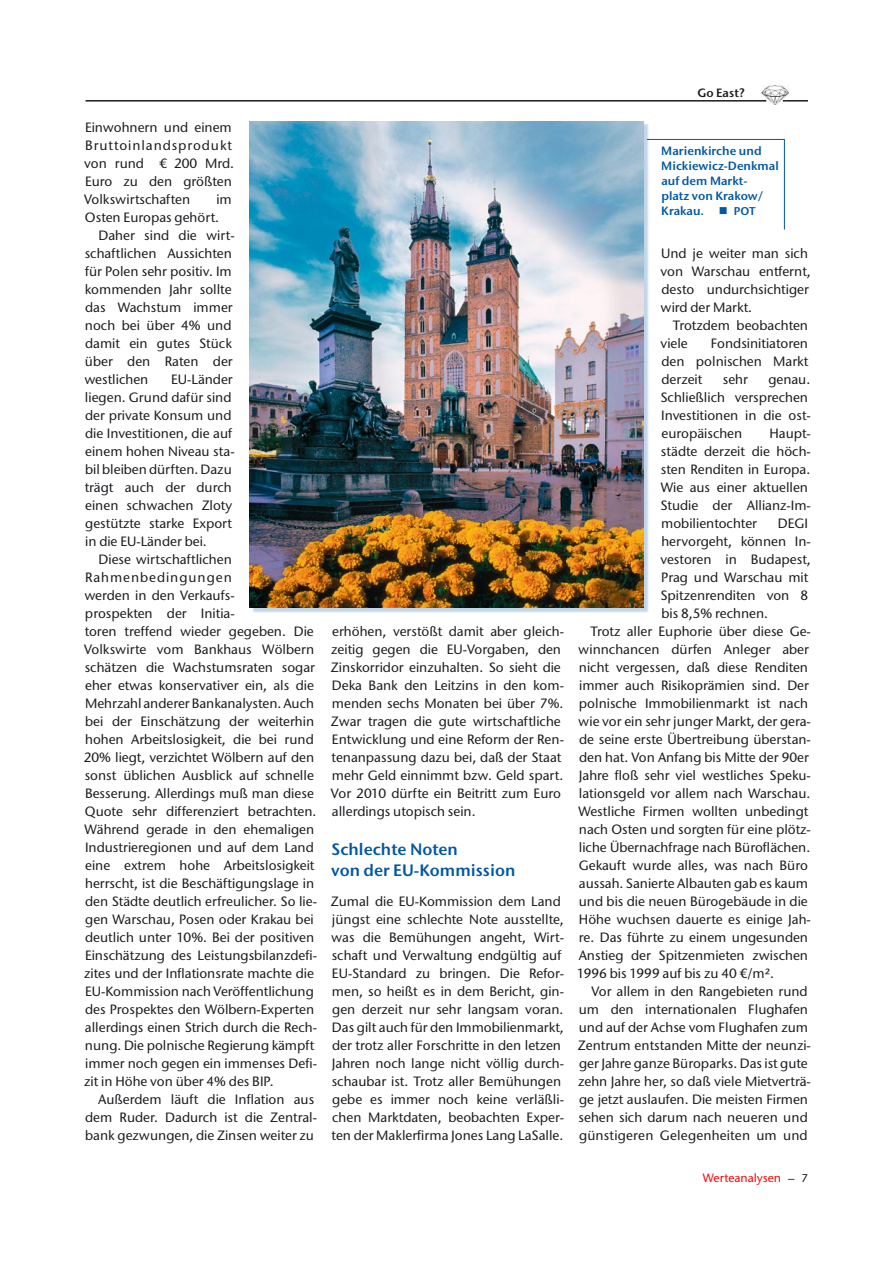
<style>
.page{position:relative;width:893px;height:1263px;background:#fff}
.page>*{position:absolute;margin:0;border:0;box-sizing:border-box;transform-origin:0 0}
.Zwiti-ZweiZeil{font:16.5px/21px "ITC Stone Sans Semi";color:#0057a4}
.San9-Blck-Einz{font:500 13.5px/18px "ITC Stone Sans";color:#1b1c20}
.San9-Blck-OEinz{font:500 13.5px/18px "ITC Stone Sans";color:#1b1c20}
.Bildtext{font:12px/15px "ITC Stone Sans Semi";color:#0057a4}
.t1{font:500 12px "ITC Stone Sans";color:#f00}
.Paginazeile{font:12px "ITC Stone Sans Semi";color:#1b1c20}
.s1{font-size:11.25px}
.s2{font-size:11.25px;color:#1b1c20}
</style>
<div class="page">
<img style="left:761px;top:86px;width:27px;height:19px">
<hr style="left:86px;top:100px;width:680px;height:2px;background:#1b1c20">
<hr style="left:783px;top:100px;width:25px;height:2px;background:#1b1c20">
<div style="left:251px;top:123px;width:398px;height:490px;background:#0057a4;opacity:.25"></div>
<img style="left:250px;top:121px;width:393px;height:486px">
<hr style="left:647px;top:139px;width:138px;height:1px;background:#0057a4">
<hr style="left:784px;top:140px;width:1px;height:90px;background:#0057a4">
<p class="San9-Blck-OEinz" style="left:84px;top:118px;width:152px">Einwohnern und einem<br>Bruttoinlandsprodukt von rund € 200 Mrd.<br>Euro zu den größten<br>Volkswirtschaften</p>
<p class="San9-Blck-OEinz" style="left:85px;top:190px;width:148px;text-indent:131px">im<br>Osten Europas gehört.</p>
<p class="San9-Blck-Einz" style="left:84px;top:226px;width:152px;text-indent:14px">Daher sind die wirt&shy;schaftlichen Aussichten für Polen sehr positiv. Im kommenden Jahr sollte das Wachstum immer noch bei über 4% und damit ein gutes Stück über den Raten der westlichen</p>
<p class="San9-Blck-Einz" style="left:85px;top:370px;width:151px;text-indent:87px">EU-Länder liegen. Grund dafür sind der private Konsum und die Investitionen, die auf einem hohen Niveau sta&shy;bil bleiben dürften. Dazu trägt auch der durch einen schwachen Zloty gestützte starke Export in die EU-Länder bei.</p>
<p class="San9-Blck-Einz" style="left:84px;top:550px;width:235px;text-indent:15px">Diese wirtschaftlichen Rahmenbedingungen<br>werden in den Verkaufs-<br>prospekten der Initia-<br>toren treffend wieder gegeben. Die Volkswirte vom Bankhaus Wölbern schätzen die Wachstumsraten sogar eher etwas konservativer ein, als die Mehrzahl anderer Bankanalysten. Auch bei der Einschätzung der weiterhin hohen Arbeitslosigkeit, die bei rund 20% liegt, verzichtet Wölbern auf den sonst üblichen Ausblick auf schnelle Besserung. Allerdings muß man diese Quote sehr differenziert betrachten.<br>Während gerade in den ehemaligen Industrieregionen und auf dem Land eine extrem hohe Arbeitslosigkeit herrscht, ist die Beschäftigungslage in den Städte deutlich erfreulicher. So lie&shy;gen Warschau, Posen oder Krakau bei deutlich unter 10%. Bei der positiven Einschätzung des Leistungsbilanzdefi&shy;zites und der Inflationsrate machte die EU-Kommission nach Veröffentlichung des Prospektes den Wölbern-Experten allerdings einen Strich durch die Rech&shy;nung. Die polnische Regierung kämpft immer noch gegen ein immenses Defi&shy;zit in Höhe von über 4% des BIP.</p>
<p class="San9-Blck-Einz" style="left:85px;top:1090px;width:233px;text-indent:13px">Außerdem läuft die Inflation aus dem Ruder. Dadurch ist die Zentral&shy;bank gezwungen, die Zinsen weiter zu</p>
<p class="San9-Blck-Einz" style="left:331px;top:622px;width:234px">erhöhen, verstößt damit aber gleich&shy;zeitig gegen die EU-Vorgaben, den Zinskorridor einzuhalten. So sieht die Deka Bank den Leitzins in den kom&shy;menden sechs Monaten bei über 7%.<br>Zwar tragen die gute wirtschaftliche Entwicklung und eine Reform der Ren&shy;tenanpassung dazu bei, daß der Staat mehr Geld einnimmt bzw. Geld spart.<br>Vor 2010 dürfte ein Beitritt zum Euro allerdings utopisch sein.</p>
<p class="Zwiti-ZweiZeil" style="left:331px;top:838px;width:186px">Schlechte Noten<br>von der EU-Kommission</p>
<p class="San9-Blck-OEinz" style="left:331px;top:892px;width:234px">Zumal die EU-Kommission dem Land jüngst eine schlechte Note ausstellte, was die Bemühungen angeht, Wirt&shy;schaft und Verwaltung endgültig auf EU-Standard zu bringen. Die Refor&shy;men, so heißt es in dem Bericht, gin&shy;gen derzeit nur sehr langsam voran.<br>Das gilt auch für den Immobilienmarkt, der trotz aller Forschritte in den letzen Jahren noch lange nicht völlig durch&shy;schaubar ist. Trotz aller Bemühungen gebe es immer noch keine verläßli&shy;chen Marktdaten, beobachten Exper&shy;ten der Maklerfirma Jones Lang LaSalle.</p>
<p class="Paginazeile" style="left:697px;top:85px;width:49px">Go East?</p>
<p class="Bildtext" style="left:661px;top:143px;width:119px">Marienkirche und<br>Mickiewicz-Denkmal auf dem Markt-<br>platz von Krakow/<br>Krakau. ■ <span class="s1">POT</span></p>
<p class="San9-Blck-OEinz" style="left:660px;top:244px;width:152px">Und je weiter man sich von Warschau entfernt, desto undurchsichtiger wird der Markt.</p>
<p class="San9-Blck-Einz" style="left:660px;top:316px;width:149px;text-indent:12px">Trotzdem beobachten viele</p>
<p class="San9-Blck-Einz" style="left:661px;top:334px;width:148px;text-align:justify;text-indent:49px">Fondsinitiatoren den polnischen Markt derzeit</p>
<p class="San9-Blck-Einz" style="left:723px;top:370px;width:27px">sehr</p>
<p class="San9-Blck-Einz" style="left:660px;top:370px;width:152px;text-indent:108px">genau.<br>Schließlich versprechen<br>Investitionen in die ost&shy;europäischen</p>
<p class="San9-Blck-Einz" style="left:660px;top:424px;width:152px;text-indent:109px">Haupt&shy;städte derzeit die höch&shy;sten Renditen in Europa.<br>Wie aus einer aktuellen<br>Studie der Allianz-Im&shy;mobilientochter</p>
<p class="San9-Blck-Einz" style="left:660px;top:514px;width:152px;text-indent:117px">DEGI hervorgeht, können In&shy;vestoren in Budapest,<br>Prag und Warschau mit<br>Spitzenrenditen von 8 bis 8,5% rechnen.</p>
<p class="San9-Blck-Einz" style="left:577px;top:622px;width:236px;text-indent:14px">Trotz aller Euphorie über diese Ge&shy;winnchancen dürfen Anleger aber nicht vergessen, daß diese Renditen immer auch Risikoprämien sind. Der polnische Immobilienmarkt ist nach wie vor ein sehr junger Markt, der gera&shy;de seine erste Übertreibung überstan&shy;den hat. Von Anfang bis Mitte der 90er Jahre floß sehr viel westliches Speku&shy;lationsgeld vor allem nach Warschau.<br>Westliche Firmen wollten unbedingt nach Osten und sorgten für eine plötz&shy;liche Übernachfrage nach Büroflächen.<br>Gekauft wurde alles, was nach Büro aussah. Sanierte Albauten gab es kaum und bis die neuen Bürogebäude in die Höhe wuchsen dauerte es einige Jah&shy;re. Das führte zu einem ungesunden Anstieg der Spitzenmieten zwischen 1996 bis 1999 auf bis zu 40 €/m².</p>
<p class="San9-Blck-Einz" style="left:578px;top:982px;width:234px;text-indent:14px">Vor allem in den Rangebieten rund um den internationalen Flughafen und auf der Achse vom Flughafen zum Zentrum entstanden Mitte der neunzi&shy;ger Jahre ganze Büroparks. Das ist gute zehn Jahre her, so daß viele Mietverträ&shy;ge jetzt auslaufen. Die meisten Firmen sehen sich darum nach neueren und günstigeren Gelegenheiten um und</p>
<p class="t1" style="left:703px;top:1171px;width:107px">Werteanalysen <span class="s2">– 7</span></p>
</div>
